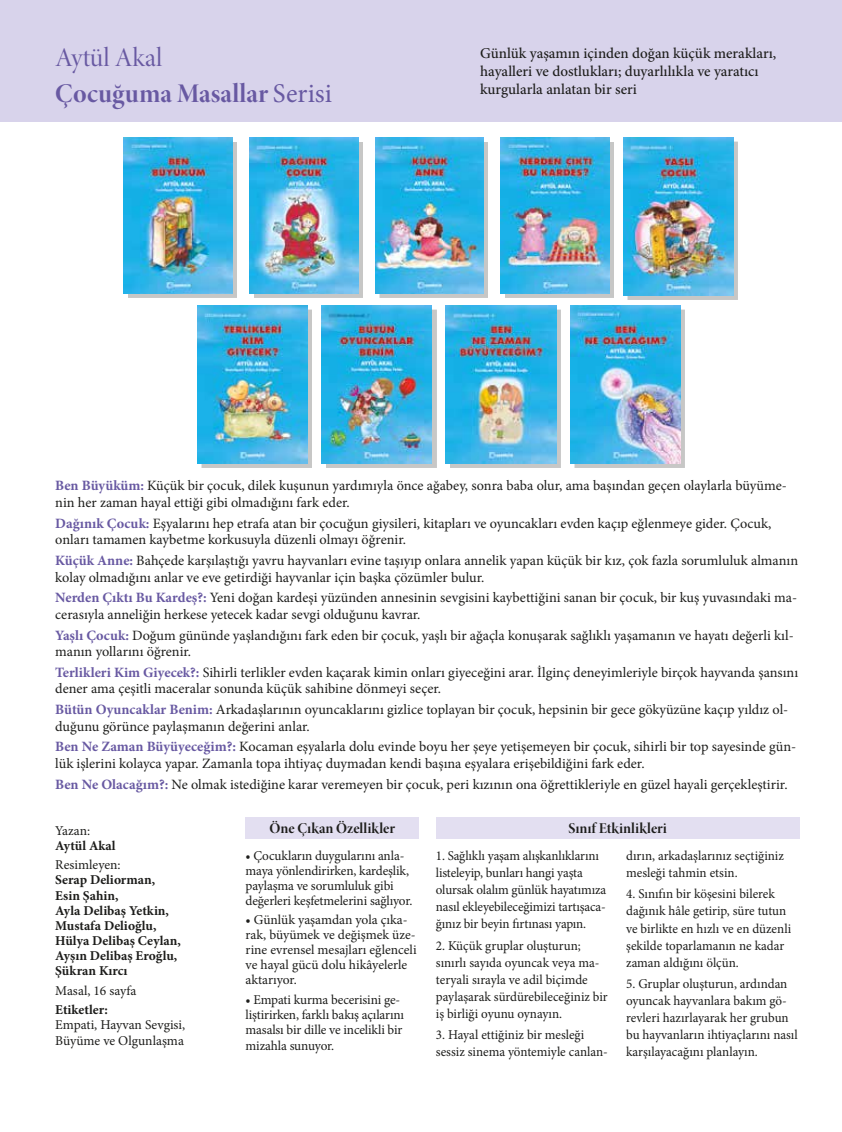
<style>
.page{position:relative;width:842px;height:1132px;background:#fff}
.page>*{position:absolute;margin:0;border:0;box-sizing:border-box;transform-origin:0 0}
.t1{font:27px "Minion Pro Bold Disp";letter-spacing:.005em;color:#6859a2}
.t2{font:27px "Minion Pro Disp";letter-spacing:.005em;color:#6859a2}
.t3{font:500 15px/18px "Minion Pro";color:#1d1d1b}
.t4{font:15px "Minion Pro Bold Disp";color:#1d1d1b}
.t5{font:14.25px/16.5px "Minion Pro";color:#1d1d1b}
.t6{font:13.5px/17.1px "Minion Pro";letter-spacing:-.005em;color:#1d1d1b}
.t7{font:700 13.5px/15.1px "Minion Pro";color:#1d1d1b}
.s1{font-family:"Minion Pro"}
.s2{font-weight:700;color:#6859a2}
</style>
<div class="page">
<div style="left:0;top:0;width:842px;height:121px;background:#d8d3eb"></div>
<div style="left:128px;top:142px;width:109px;height:156px;background:#1d1d1b;opacity:.25"></div>
<img style="left:124px;top:137px;width:109px;height:156px">
<div style="left:254px;top:142px;width:109px;height:156px;background:#1d1d1b;opacity:.25"></div>
<img style="left:249px;top:137px;width:109px;height:156px">
<div style="left:379px;top:142px;width:109px;height:156px;background:#1d1d1b;opacity:.25"></div>
<img style="left:375px;top:137px;width:109px;height:156px">
<div style="left:505px;top:142px;width:109px;height:156px;background:#1d1d1b;opacity:.25"></div>
<img style="left:501px;top:137px;width:109px;height:156px">
<div style="left:628px;top:142px;width:110px;height:158px;background:#1d1d1b;opacity:.25"></div>
<img style="left:623px;top:137px;width:110px;height:158px">
<div style="left:202px;top:309px;width:110px;height:158px;background:#1d1d1b;opacity:.25"></div>
<img style="left:197px;top:305px;width:111px;height:158px">
<div style="left:326px;top:309px;width:110px;height:158px;background:#1d1d1b;opacity:.25"></div>
<img style="left:321px;top:305px;width:111px;height:158px">
<div style="left:450px;top:309px;width:111px;height:158px;background:#1d1d1b;opacity:.25"></div>
<img style="left:446px;top:305px;width:110px;height:158px">
<div style="left:574px;top:309px;width:111px;height:158px;background:#1d1d1b;opacity:.25"></div>
<img style="left:570px;top:305px;width:110px;height:158px">
<div style="left:246px;top:817px;width:173px;height:21px;background:#e3dff1"></div>
<div style="left:436px;top:817px;width:363px;height:21px;background:#e3dff1"></div>
<h1 class="t2" style="left:55px;top:41px;width:109px">Aytül Akal</h1>
<p class="t3" style="left:480px;top:44px;width:298px">Günlük yaşamın içinden doğan küçük merakları, hayalleri ve dostlukları; duyarlılıkla ve yaratıcı kurgularla anlatan bir seri</p>
<h1 class="t1" style="left:55px;top:76px;width:278px">Çocuğuma Masallar <span class="s1">Serisi</span></h1>
<p class="t5" style="left:55px;top:477px;width:733px"><span class="s2">Ben Büyüküm:</span> Küçük bir çocuk, dilek kuşunun yardımıyla önce ağabey, sonra baba olur, ama başından geçen olaylarla büyüme&shy;nin her zaman hayal ettiği gibi olmadığını fark eder.</p>
<p class="t5" style="left:55px;top:515px;width:718px"><span class="s2">Dağınık Çocuk:</span> Eşyalarını hep etrafa atan bir çocuğun giysileri, kitapları ve oyuncakları evden kaçıp eğlenmeye gider. Çocuk, onları tamamen kaybetme korkusuyla düzenli olmayı öğrenir.</p>
<p class="t5" style="left:55px;top:552px;width:744px"><span class="s2">Küçük Anne:</span> Bahçede karşılaştığı yavru hayvanları evine taşıyıp onlara annelik yapan küçük bir kız, çok fazla sorumluluk almanın kolay olmadığını anlar ve eve getirdiği hayvanlar için başka çözümler bulur.</p>
<p class="t5" style="left:55px;top:589px;width:743px"><span class="s2">Nerden Çıktı Bu Kardeş?:</span> Yeni doğan kardeşi yüzünden annesinin sevgisini kaybettiğini sanan bir çocuk, bir kuş yuvasındaki ma&shy;cerasıyla anneliğin herkese yetecek kadar sevgi olduğunu kavrar.</p>
<p class="t5" style="left:55px;top:626px;width:740px"><span class="s2">Yaşlı Çocuk:</span> Doğum gününde yaşlandığını fark eden bir çocuk, yaşlı bir ağaçla konuşarak sağlıklı yaşamanın ve hayatı değerli kıl&shy;manın yollarını öğrenir.</p>
<p class="t5" style="left:55px;top:664px;width:744px"><span class="s2">Terlikleri Kim Giyecek?:</span> Sihirli terlikler evden kaçarak kimin onları giyeceğini arar. İlginç deneyimleriyle birçok hayvanda şansını dener ama çeşitli maceralar sonunda küçük sahibine dönmeyi seçer.</p>
<p class="t5" style="left:55px;top:701px;width:735px"><span class="s2">Bütün Oyuncaklar Benim:</span> Arkadaşlarının oyuncaklarını gizlice toplayan bir çocuk, hepsinin bir gece gökyüzüne kaçıp yıldız ol&shy;duğunu görünce paylaşmanın değerini anlar.</p>
<p class="t5" style="left:55px;top:738px;width:742px"><span class="s2">Ben Ne Zaman Büyüyeceğim?:</span> Kocaman eşyalarla dolu evinde boyu her şeye yetişemeyen bir çocuk, sihirli bir top sayesinde gün&shy;lük işlerini kolayca yapar. Zamanla topa ihtiyaç duymadan kendi başına eşyalara erişebildiğini fark eder.</p>
<p class="t5" style="left:55px;top:775px;width:734px"><span class="s2">Ben Ne Olacağım?:</span> Ne olmak istediğine karar veremeyen bir çocuk, peri kızının ona öğrettikleriyle en güzel hayali gerçekleştirir.</p>
<p class="t6" style="left:55px;top:821px;width:36px">Yazan:</p>
<p class="t4" style="left:270px;top:818px;width:127px">Öne Çıkan Özellikler</p>
<p class="t4" style="left:569px;top:818px;width:100px">Sınıf Etkinlikleri</p>
<p class="t7" style="left:55px;top:837px;width:62px">Aytül Akal</p>
<p class="t6" style="left:55px;top:856px;width:67px">Resimleyen:</p>
<p class="t7" style="left:55px;top:872px;width:127px">Serap Deliorman,<br>Esin Şahin,<br>Ayla Delibaş Yetkin,<br>Mustafa Delioğlu,<br>Hülya Delibaş Ceylan,<br>Ayşın Delibaş Eroğlu,<br>Şükran Kırcı</p>
<p class="t6" style="left:55px;top:981px;width:83px">Masal, 16 sayfa</p>
<p class="t7" style="left:55px;top:1001px;width:54px">Etiketler:</p>
<p class="t6" style="left:55px;top:1017px;width:131px;line-height:15.1px">Empati, Hayvan Sevgisi,<br>Büyüme ve Olgunlaşma</p>
<p class="t6" style="left:246px;top:847px;width:168px;line-height:15px">• Çocukların duygularını anla&shy;maya yönlendirirken, kardeşlik, paylaşma ve sorumluluk gibi değerleri keşfetmelerini sağlıyor.</p>
<p class="t6" style="left:246px;top:912px;width:173px;line-height:15px">• Günlük yaşamdan yola çıka&shy;rak, büyümek ve değişmek üze&shy;rine evrensel mesajları eğlenceli ve hayal gücü dolu hikâyelerle aktarıyor.</p>
<p class="t6" style="left:246px;top:991px;width:160px;line-height:15px">• Empati kurma becerisini ge&shy;liştirirken, farklı bakış açılarını masalsı bir dille ve incelikli bir</p>
<p class="t6" style="left:246px;top:1036px;width:90px">mizahla sunuyor.</p>
<p class="t6" style="left:436px;top:846px;width:172px">1. Sağlıklı yaşam alışkanlıklarını listeleyip, bunları hangi yaşta olursak olalım günlük hayatımıza nasıl ekleyebileceğimizi tartışaca&shy;ğınız bir beyin fırtınası yapın.</p>
<p class="t6" style="left:436px;top:936px;width:173px">2. Küçük gruplar oluşturun; sınırlı sayıda oyuncak veya ma&shy;teryali sırayla ve adil biçimde paylaşarak sürdürebileceğiniz bir iş birliği oyunu oynayın.</p>
<p class="t6" style="left:436px;top:1026px;width:174px">3. Hayal ettiğiniz bir mesleği sessiz sinema yöntemiyle canlan-</p>
<p class="t6" style="left:626px;top:846px;width:159px">dırın, arkadaşlarınız seçtiğiniz mesleği tahmin etsin.</p>
<p class="t6" style="left:626px;top:885px;width:167px">4. Sınıfın bir köşesini bilerek dağınık hâle getirip, süre tutun ve birlikte en hızlı ve en düzenli şekilde toparlamanın ne kadar zaman aldığını ölçün.</p>
<p class="t6" style="left:626px;top:974px;width:173px">5. Gruplar oluşturun, ardından oyuncak hayvanlara bakım gö&shy;revleri hazırlayarak her grubun bu hayvanların ihtiyaçlarını nasıl karşılayacağını planlayın.</p>
</div>
